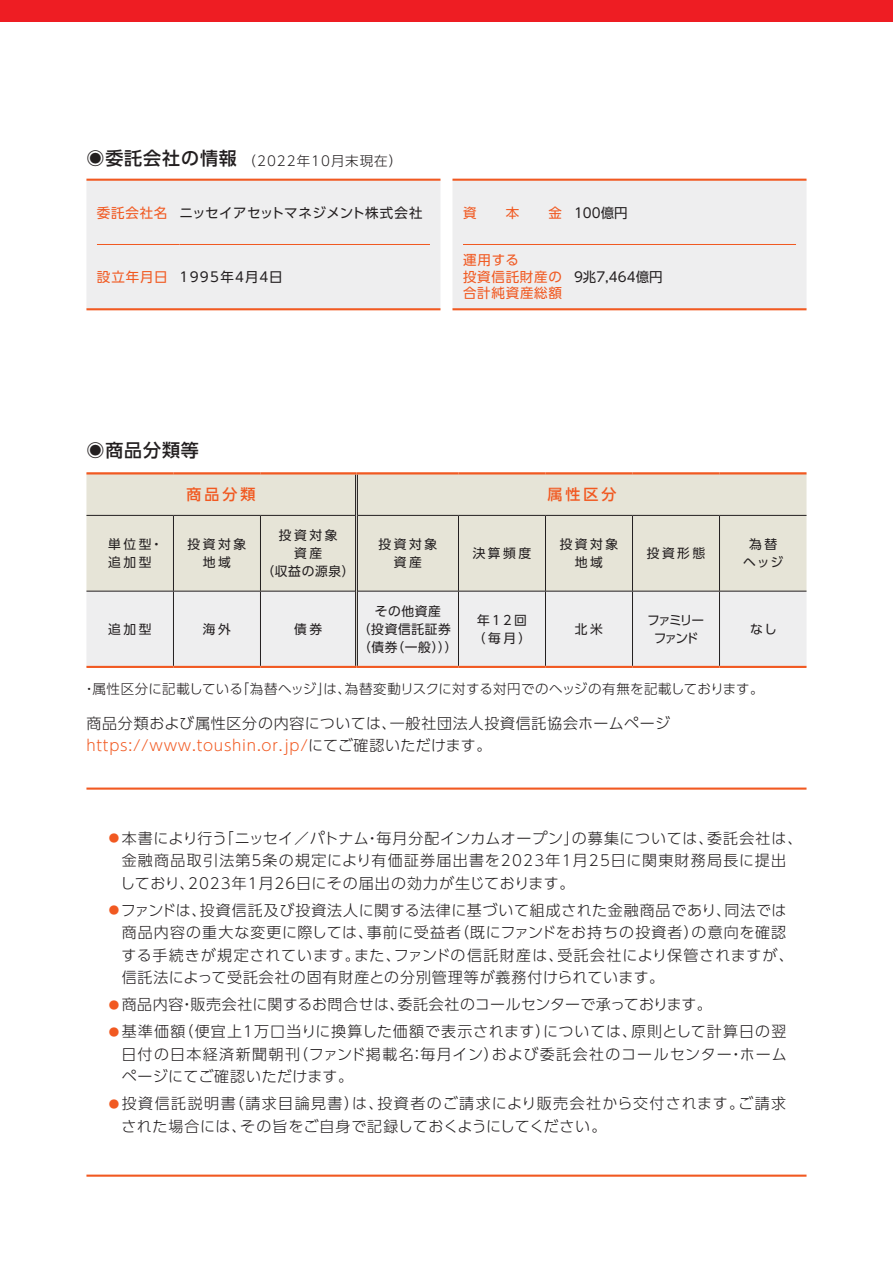
<style>
.page{position:relative;width:893px;height:1263px;background:#fff}
.page>*{position:absolute;margin:0;border:0;box-sizing:border-box;transform-origin:0 0}
.t1{font:500 18px "UD Shin Go Pro";letter-spacing:.05em;color:#231f20}
.t2{font:300 15px/22.5px "UD Shin Go Pro";letter-spacing:.05em;color:#231f20}
.t3{font:300 15px/22.5px "UD Shin Go Pro";letter-spacing:.07em;color:#231f20}
.t4{font:300 15px "UD Shin Go Pro";letter-spacing:.02em;color:#231f20}
.t5{font:500 15px "UD Shin Go Pro";letter-spacing:.2em;color:#f15921}
.t6{font:300 13.5px "UD Shin Go Pro";letter-spacing:.03em;color:#231f20}
.t7{font:13.5px "UD Shin Go Pro";letter-spacing:.035em;color:#231f20}
.t8{font:300 13.5px "UD Shin Go Pro";letter-spacing:.075em;color:#231f20}
.t9{font:13.5px/16.5px "UD Shin Go Pro";letter-spacing:.055em;color:#f15921}
.t10{font:13.5px "UD Shin Go Pro";letter-spacing:.015em;color:#231f20}
.t11{font:13.5px "UD Shin Go Pro";letter-spacing:.065em;color:#231f20}
.t12{font:12.75px/18px "UD Shin Go Pro";letter-spacing:.2em;color:#231f20;text-align:center}
.t13{font:12.75px/18px "UD Shin Go Pro";letter-spacing:.05em;color:#231f20;text-align:center}
.t14{font:12.75px/18px "UD Shin Go Pro";letter-spacing:.125em;color:#231f20;text-align:center}
.t15{font:12.75px/18px "UD Shin Go Pro";letter-spacing:-.145em;color:#231f20;text-align:center}
.s1{font-weight:500;font-size:18px}
.s2{color:#f15921}
.s3{font-size:10.5px;color:#f15921}
</style>
<div class="page">
<div style="left:0;top:0;width:893px;height:21px;background:#ee1d23"></div>
<div style="left:87px;top:180px;width:719px;height:129px;background:#eeeeef"></div>
<hr style="left:86px;top:179px;width:354px;height:2px;background:#f15921">
<hr style="left:86px;top:308px;width:354px;height:2px;background:#f15921">
<hr style="left:452px;top:179px;width:354px;height:2px;background:#f15921">
<hr style="left:452px;top:308px;width:354px;height:2px;background:#f15921">
<hr style="left:97px;top:244px;width:82px;height:1px;background:#f15921">
<hr style="left:179px;top:244px;width:251px;height:1px;background:#f15921">
<hr style="left:463px;top:244px;width:111px;height:1px;background:#f15921">
<hr style="left:574px;top:244px;width:222px;height:1px;background:#f15921">
<div style="left:86px;top:474px;width:720px;height:117px;background:#e6e4d7"></div>
<div style="left:86px;top:592px;width:720px;height:74px;background:#eeeeef"></div>
<hr style="left:355px;top:474px;width:3px;height:41px;background:#ece9df">
<hr style="left:355px;top:515px;width:3px;height:76px;background:#ece9df">
<hr style="left:355px;top:591px;width:3px;height:75px;background:#ece9df">
<hr style="left:86px;top:515px;width:87px;height:1px;background:#231f20">
<hr style="left:173px;top:515px;width:87px;height:1px;background:#231f20">
<hr style="left:173px;top:516px;width:1px;height:75px;background:#231f20">
<hr style="left:260px;top:515px;width:95px;height:1px;background:#231f20">
<hr style="left:260px;top:516px;width:1px;height:75px;background:#231f20">
<hr style="left:358px;top:515px;width:100px;height:1px;background:#231f20">
<hr style="left:458px;top:515px;width:87px;height:1px;background:#231f20">
<hr style="left:458px;top:516px;width:1px;height:75px;background:#231f20">
<hr style="left:545px;top:515px;width:87px;height:1px;background:#231f20">
<hr style="left:545px;top:516px;width:1px;height:75px;background:#231f20">
<hr style="left:632px;top:515px;width:87px;height:1px;background:#231f20">
<hr style="left:632px;top:516px;width:1px;height:75px;background:#231f20">
<hr style="left:719px;top:515px;width:87px;height:1px;background:#231f20">
<hr style="left:719px;top:516px;width:1px;height:75px;background:#231f20">
<hr style="left:86px;top:591px;width:87px;height:1px;background:#231f20">
<hr style="left:173px;top:591px;width:87px;height:1px;background:#231f20">
<hr style="left:173px;top:591px;width:1px;height:75px;background:#231f20">
<hr style="left:260px;top:591px;width:95px;height:1px;background:#231f20">
<hr style="left:260px;top:591px;width:1px;height:75px;background:#231f20">
<hr style="left:358px;top:591px;width:100px;height:1px;background:#231f20">
<hr style="left:458px;top:591px;width:87px;height:1px;background:#231f20">
<hr style="left:458px;top:591px;width:1px;height:75px;background:#231f20">
<hr style="left:545px;top:591px;width:87px;height:1px;background:#231f20">
<hr style="left:545px;top:591px;width:1px;height:75px;background:#231f20">
<hr style="left:632px;top:591px;width:87px;height:1px;background:#231f20">
<hr style="left:632px;top:591px;width:1px;height:75px;background:#231f20">
<hr style="left:719px;top:591px;width:87px;height:1px;background:#231f20">
<hr style="left:719px;top:591px;width:1px;height:75px;background:#231f20">
<hr style="left:355px;top:474px;width:1px;height:41px;background:#231f20">
<hr style="left:357px;top:474px;width:1px;height:41px;background:#231f20">
<hr style="left:355px;top:515px;width:1px;height:76px;background:#231f20">
<hr style="left:357px;top:515px;width:1px;height:76px;background:#231f20">
<hr style="left:355px;top:591px;width:1px;height:75px;background:#231f20">
<hr style="left:357px;top:591px;width:1px;height:75px;background:#231f20">
<hr style="left:86px;top:472px;width:87px;height:2px;background:#f15921">
<hr style="left:173px;top:472px;width:87px;height:2px;background:#f15921">
<hr style="left:260px;top:472px;width:96px;height:2px;background:#f15921">
<hr style="left:356px;top:472px;width:102px;height:2px;background:#f15921">
<hr style="left:458px;top:472px;width:87px;height:2px;background:#f15921">
<hr style="left:545px;top:472px;width:87px;height:2px;background:#f15921">
<hr style="left:632px;top:472px;width:87px;height:2px;background:#f15921">
<hr style="left:719px;top:472px;width:87px;height:2px;background:#f15921">
<hr style="left:86px;top:666px;width:87px;height:2px;background:#f15921">
<hr style="left:173px;top:666px;width:87px;height:2px;background:#f15921">
<hr style="left:260px;top:666px;width:96px;height:2px;background:#f15921">
<hr style="left:356px;top:666px;width:102px;height:2px;background:#f15921">
<hr style="left:458px;top:666px;width:87px;height:2px;background:#f15921">
<hr style="left:545px;top:666px;width:87px;height:2px;background:#f15921">
<hr style="left:632px;top:666px;width:87px;height:2px;background:#f15921">
<hr style="left:719px;top:666px;width:87px;height:2px;background:#f15921">
<hr style="left:86px;top:787px;width:720px;height:3px;background:#f15921">
<hr style="left:86px;top:1174px;width:720px;height:3px;background:#f15921">
<p class="t8" style="left:86px;top:150px;width:317px"><span class="s1">◉委託会社の情報</span>（2022年10月末現在）</p>
<p class="t7" style="left:97px;top:201px;width:327px"><span class="s2">委託会社名</span> ニッセイアセットマネジメント株式会社</p>
<p class="t11" style="left:97px;top:266px;width:187px"><span class="s2">設立年月日</span> 1995年４月４日</p>
<p class="t9" style="left:463px;top:204px;width:15px">資</p>
<p class="t9" style="left:506px;top:204px;width:15px">本</p>
<p class="t10" style="left:548px;top:201px;width:81px"><span class="s2">金</span> 100億円</p>
<p class="t9" style="left:463px;top:251px;width:101px">運用する<br>投資信託財産の合計純資産総額</p>
<p class="t10" style="left:574px;top:266px;width:90px">9兆7,464億円</p>
<p class="t1" style="left:86px;top:436px;width:114px">◉商品分類等</p>
<p class="t5" style="left:186px;top:482px;width:70px">商品分類</p>
<p class="t5" style="left:548px;top:482px;width:70px">属性区分</p>
<p class="t12" style="left:108px;top:535px;width:56px;text-align:left">単位型・追加型</p>
<p class="t12" style="left:188px;top:535px;width:60px">投資対象地域</p>
<p class="t14" style="left:262px;top:526px;width:95px">投資対象<br>資産<br>（収益の源泉）</p>
<p class="t12" style="left:379px;top:535px;width:60px">投資対象資産</p>
<p class="t12" style="left:473px;top:544px;width:60px">決算頻度</p>
<p class="t12" style="left:560px;top:535px;width:60px">投資対象地域</p>
<p class="t12" style="left:647px;top:544px;width:60px">投資形態</p>
<p class="t12" style="left:743px;top:535px;width:42px">為替ヘッジ</p>
<p class="t13" style="left:358px;top:602px;width:101px">その他資産<br>（投資信託証券（債券（一般）））</p>
<p class="t12" style="left:473px;top:611px;width:60px">年12回（毎月）</p>
<p class="t12" style="left:575px;top:620px;width:30px">北米</p>
<p class="t15" style="left:647px;top:611px;width:59px">ファミリーファンド</p>
<p class="t12" style="left:750px;top:620px;width:28px">なし</p>
<p class="t6" style="left:82px;top:678px;width:683px">・属性区分に記載している「為替ヘッジ」は、為替変動リスクに対する対円でのヘッジの有無を記載しております。</p>
<p class="t2" style="left:86px;top:711px;width:585px">商品分類および属性区分の内容については、一般社団法人投資信託協会ホームページ<span class="s2">https://www.toushin.or.jp/</span>にてご確認いただけます。</p>
<p class="t12" style="left:108px;top:620px;width:45px">追加型</p>
<p class="t12" style="left:203px;top:620px;width:30px">海外</p>
<p class="t12" style="left:294px;top:620px;width:30px">債券</p>
<p class="t3" style="left:120px;top:826px;width:684px;text-indent:-11px"><span class="s3">●</span> 本書により行う「ニッセイ／パトナム・毎月分配インカムオープン」の募集については、委託会社は、金融商品取引法第５条の規定により有価証券届出書を2023年1月25日に関東財務局長に提出しており、2023年1月26日にその届出の効力が生じております。</p>
<p class="t2" style="left:121px;top:898px;width:674px;text-indent:-13px"><span class="s3">●</span>ファンドは、投資信託及び投資法人に関する法律に基づいて組成された金融商品であり、同法では商品内容の重大な変更に際しては、事前に受益者（既にファンドをお持ちの投資者）の意向を確認する手続きが規定されています。また、ファンドの信託財産は、受託会社により保管されますが、信託法によって受託会社の固有財産との分別管理等が義務付けられています。</p>
<p class="t4" style="left:109px;top:992px;width:604px"><span class="s3">●</span> 商品内容・販売会社に関するお問合せは、委託会社のコールセンターで承っております。</p>
<p class="t2" style="left:121px;top:1020px;width:667px;text-align:justify;text-indent:-12px"><span class="s3">●</span> 基準価額（便宜上１万口当りに換算した価額で表示されます）については、原則として計算日の翌日付の日本経済新聞朝刊（ファンド掲載名：毎月イン）および委託会社のコールセンター・ホームページにてご確認いただけます。</p>
<p class="t2" style="left:121px;top:1092px;width:666px;text-indent:-12px"><span class="s3">●</span> 投資信託説明書（請求目論見書）は、投資者のご請求により販売会社から交付されます。ご請求された場合には、その旨をご自身で記録しておくようにしてください。</p>
</div>
